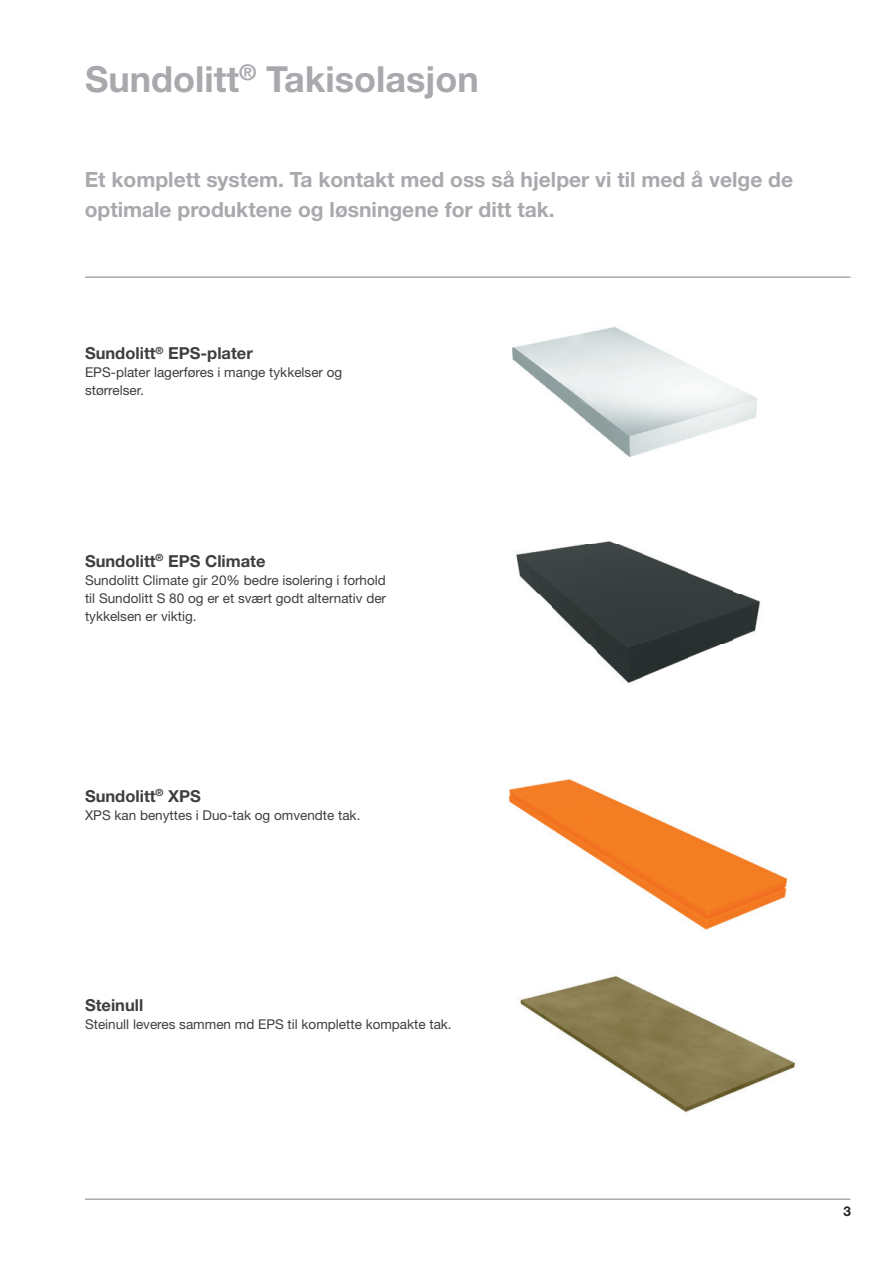
<style>
.page{position:relative;width:893px;height:1263px;background:#fff}
.page>*{position:absolute;margin:0;border:0;box-sizing:border-box;transform-origin:0 0}
.t1{font:700 36px "Helvetica Neue";color:#a8a9ad}
.t2{font:700 21px/30px "Helvetica Neue";color:#a8a9ad}
.t3{font:700 16.5px "Helvetica Neue";color:#3e3e3f}
.t4{font:13.5px/18px "Helvetica Neue";color:#3e3e3f}
.t5{font:700 13.5px "Helvetica Neue";color:#231f20}
</style>
<div class="page">
<hr style="left:85px;top:276px;width:765px;height:2px;background:#a8a9ad">
<img style="left:513px;top:326px;width:244px;height:130px">
<img style="left:516px;top:541px;width:245px;height:143px">
<img style="left:520px;top:976px;width:276px;height:136px">
<hr style="left:85px;top:1198px;width:765px;height:2px;background:#a8a9ad">
<img style="left:508px;top:779px;width:280px;height:151px">
<h1 class="t1" style="left:85px;top:57px;width:395px">Sundolitt<sup>®</sup> Takisolasjon</h1>
<h2 class="t2" style="left:85px;top:164px;width:710px">Et komplett system. Ta kontakt med oss så hjelper vi til med å velge de optimale produktene og løsningene for ditt tak.</h2>
<p class="t3" style="left:85px;top:343px;width:169px">Sundolitt<sup>®</sup> EPS-plater</p>
<p class="t4" style="left:85px;top:363px;width:259px">EPS-plater lagerføres i mange tykkelser og størrelser.</p>
<p class="t3" style="left:85px;top:551px;width:182px">Sundolitt<sup>®</sup> EPS Climate</p>
<p class="t4" style="left:85px;top:571px;width:303px;text-align:justify">Sundolitt Climate gir 20% bedre isolering i forhold til Sundolitt S 80 og er et svært godt alternativ der tykkelsen er viktig.</p>
<p class="t3" style="left:85px;top:786px;width:117px">Sundolitt<sup>®</sup> XPS</p>
<p class="t4" style="left:85px;top:806px;width:277px">XPS kan benyttes i Duo-tak og omvendte tak.</p>
<p class="t3" style="left:85px;top:995px;width:60px">Steinull</p>
<p class="t4" style="left:85px;top:1015px;width:368px">Steinull leveres sammen md EPS til komplette kompakte tak.</p>
<p class="t5" style="left:843px;top:1202px;width:9px">3</p>
</div>
